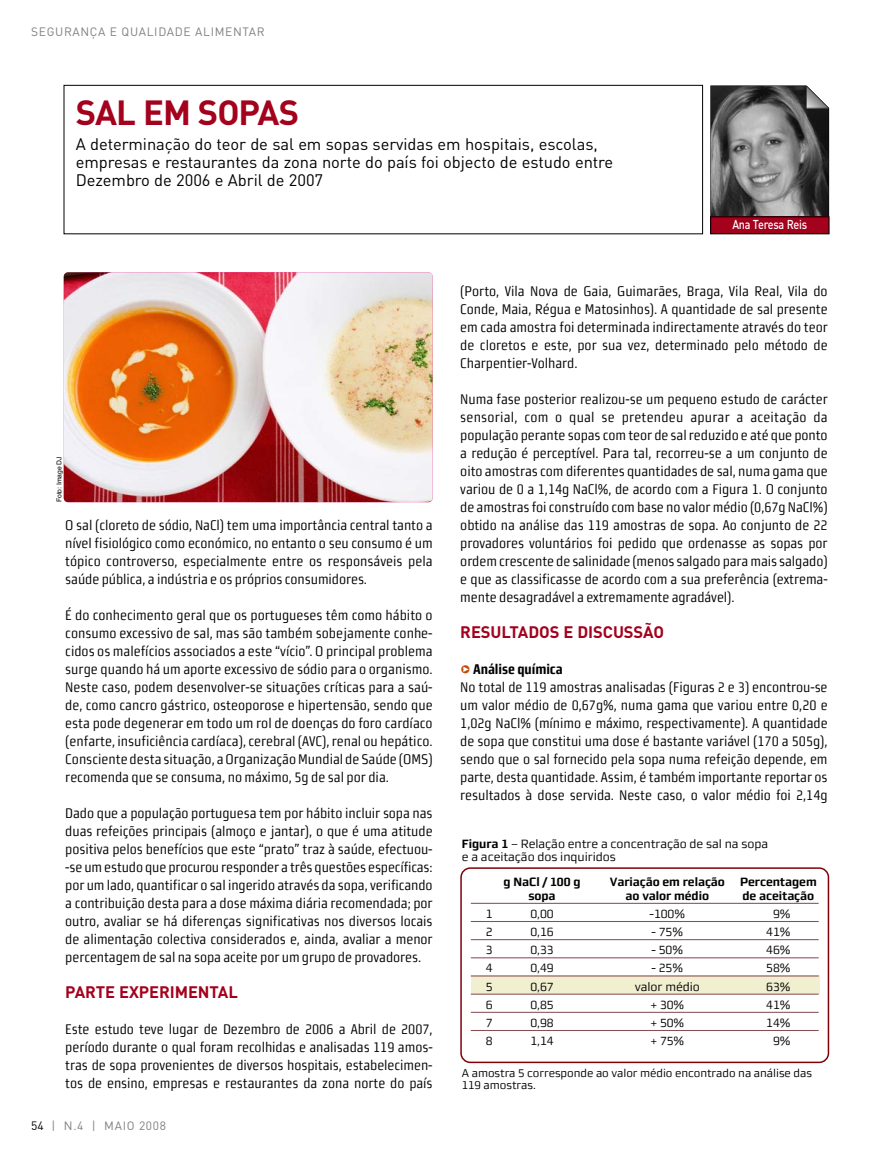
<style>
.page{position:relative;width:893px;height:1149px;background:#fff}
.page>*{position:absolute;margin:0;border:0;box-sizing:border-box;transform-origin:0 0}
.t1{font:700 34.5px "DIN";letter-spacing:-.025em;color:#a3011c}
.t2{font:16.5px/18px "DIN";letter-spacing:-.005em;color:#000}
.t3{font:700 16.5px "DIN";letter-spacing:-.005em;color:#a3011c}
.t4{font:13.95px/18px "Morgan Sn Cn Lining";letter-spacing:-.005em;color:#000;text-align:justify}
.t5{font:500 12.75px "DIN";letter-spacing:-.02em;color:#fff;scale:.85 1}
.t6{font:12px/13.5px "Morgan Sn Lining";letter-spacing:-.005em;color:#000}
.t7{font:700 12px "Morgan Sn Lining";letter-spacing:-.005em;color:#000}
.t8{font:12px "DIN";letter-spacing:.05em;color:#808080}
.t9{font:11.25px/12px "Morgan Sn Lining";letter-spacing:-.005em;color:#000}
.t10{font:6.75px "Helvetica";letter-spacing:-.005em;color:#000}
.s1{color:#000}
.s2{color:#c44a07}
.s3{font-weight:700}
.s4{color:#fff}
</style>
<div class="page">
<div style="left:64px;top:85px;width:639px;height:149px;border:1px solid #000"></div>
<svg style="left:710px;top:85px;width:119px;height:149px;background:#716062"></svg>
<svg style="left:460px;top:867px;width:369px;height:195px"></svg>
<img style="left:64px;top:272px;width:369px;height:230px;border-radius:4px">
<p class="t8" style="left:31px;top:28px;width:235px">SEGURANÇA E QUALIDADE ALIMENTAR</p>
<h1 class="t1" style="left:76px;top:100px;width:225px">SAL EM SOPAS</h1>
<p class="t2" style="left:76px;top:137px;width:539px">A determinação do teor de sal em sopas servidas em hospitais, escolas, empresas e restaurantes da zona norte do país foi objecto de estudo entre<br>Dezembro de 2006 e Abril de 2007</p>
<p class="t5" style="left:732px;top:220px;width:90px">Ana Teresa Reis</p>
<p class="t10" style="left:57px;top:502px;width:47px;rotate:-90deg">Foto: Image DJ</p>
<p class="t4" style="left:65px;top:516px;width:369px">O sal (cloreto de sódio, NaCl) tem uma importância central tanto a nível fisiológico como económico, no entanto o seu consumo é um tópico controverso, especialmente entre os responsáveis pela saúde pública, a indústria e os próprios consumidores.</p>
<p class="t4" style="left:65px;top:606px;width:369px">É do conhecimento geral que os portugueses têm como hábito o consumo excessivo de sal, mas são também sobejamente conhe&shy;cidos os malefícios associados a este “vício”. O principal problema surge quando há um aporte excessivo de sódio para o organismo.<br>Neste caso, podem desenvolver-se situações críticas para a saú&shy;de, como cancro gástrico, osteoporose e hipertensão, sendo que esta pode degenerar em todo um rol de doenças do foro cardíaco (enfarte, insuficiência cardíaca), cerebral (AVC), renal ou hepático.<br>Consciente desta situação, a Organização Mundial de Saúde (OMS) recomenda que se consuma, no máximo, 5g de sal por dia.</p>
<p class="t4" style="left:65px;top:804px;width:369px">Dado que a população portuguesa tem por hábito incluir sopa nas duas refeições principais (almoço e jantar), o que é uma atitude positiva pelos benefícios que este “prato” traz à saúde, efectuou--se um estudo que procurou responder a três questões específicas: por um lado, quantificar o sal ingerido através da sopa, verificando a contribuição desta para a dose máxima diária recomendada; por outro, avaliar se há diferenças significativas nos diversos locais de alimentação colectiva considerados e, ainda, avaliar a menor percentagem de sal na sopa aceite por um grupo de provadores.</p>
<p class="t3" style="left:65px;top:986px;width:174px">PARTE EXPERIMENTAL</p>
<p class="t4" style="left:65px;top:1020px;width:369px">Este estudo teve lugar de Dezembro de 2006 a Abril de 2007, período durante o qual foram recolhidas e analisadas 119 amos&shy;tras de sopa provenientes de diversos hospitais, estabelecimen&shy;tos de ensino, empresas e restaurantes da zona norte do país</p>
<p class="t8" style="left:31px;top:1121px;width:136px"><span class="s1">54</span> | N.4 | MAIO 2008</p>
<p class="t4" style="left:460px;top:282px;width:369px">(Porto, Vila Nova de Gaia, Guimarães, Braga, Vila Real, Vila do Conde, Maia, Régua e Matosinhos). A quantidade de sal presente em cada amostra foi determinada indirectamente através do teor de cloretos e este, por sua vez, determinado pelo método de Charpentier-Volhard.</p>
<p class="t4" style="left:460px;top:390px;width:369px">Numa fase posterior realizou-se um pequeno estudo de carácter sensorial, com o qual se pretendeu apurar a aceitação da população perante sopas com teor de sal reduzido e até que ponto a redução é perceptível. Para tal, recorreu-se a um conjunto de oito amostras com diferentes quantidades de sal, numa gama que variou de 0 a 1,14g NaCl%, de acordo com a Figura 1. O conjunto de amostras foi construído com base no valor médio (0,67g NaCl%) obtido na análise das 119 amostras de sopa. Ao conjunto de 22 provadores voluntários foi pedido que ordenasse as sopas por ordem crescente de salinidade (menos salgado para mais salgado) e que as classificasse de acordo com a sua preferência (extrema&shy;mente desagradável a extremamente agradável).</p>
<p class="t3" style="left:460px;top:626px;width:205px">RESULTADOS E DISCUSSÃO</p>
<p class="t4" style="left:460px;top:660px;width:369px;text-align:left"><span class="s2">❑</span> <span class="s3">Análise química<br></span>No total de 119 amostras analisadas (Figuras 2 e 3) encontrou-se um valor médio de 0,67g%, numa gama que variou entre 0,20 e 1,02g NaCl% (mínimo e máximo, respectivamente). A quantidade de sopa que constitui uma dose é bastante variável (170 a 505g), sendo que o sal fornecido pela sopa numa refeição depende, em parte, desta quantidade. Assim, é também importante reportar os resultados à dose servida. Neste caso, o valor médio foi 2,14g</p>
<p class="t6" style="left:462px;top:837px;width:308px"><span class="s3">Figura 1</span> – Relação entre a concentração de sal na sopa e a aceitação dos inquiridos</p>
<p class="t7" style="left:504px;top:877px;width:78px">g NaCl / 100 g</p>
<p class="t7" style="left:610px;top:877px;width:117px">Variação em relação</p>
<p class="t7" style="left:740px;top:877px;width:78px">Percentagem</p>
<p class="t7" style="left:528px;top:890px;width:29px">sopa</p>
<p class="t7" style="left:626px;top:890px;width:85px">ao valor médio</p>
<p class="t7" style="left:742px;top:890px;width:73px">de aceitação</p>
<p class="t6" style="left:486px;top:908px;width:8px">1</p>
<p class="t6" style="left:530px;top:908px;width:25px">0,00</p>
<p class="t6" style="left:650px;top:908px;width:37px">-100%</p>
<p class="t6" style="left:766px;top:908px;width:26px"><span class="s4">0</span>9%</p>
<p class="t6" style="left:486px;top:926px;width:8px">2</p>
<p class="t6" style="left:530px;top:926px;width:25px">0,16</p>
<p class="t6" style="left:652px;top:926px;width:33px">- 75%</p>
<p class="t6" style="left:766px;top:926px;width:26px">41%</p>
<p class="t6" style="left:486px;top:944px;width:8px">3</p>
<p class="t6" style="left:530px;top:944px;width:25px">0,33</p>
<p class="t6" style="left:652px;top:944px;width:33px">- 50%</p>
<p class="t6" style="left:766px;top:944px;width:26px">46%</p>
<p class="t6" style="left:486px;top:962px;width:8px">4</p>
<p class="t6" style="left:530px;top:962px;width:25px">0,49</p>
<p class="t6" style="left:652px;top:962px;width:33px">- 25%</p>
<p class="t6" style="left:766px;top:962px;width:26px">58%</p>
<p class="t6" style="left:486px;top:980px;width:8px">5</p>
<p class="t6" style="left:530px;top:980px;width:25px">0,67</p>
<p class="t6" style="left:635px;top:980px;width:67px">valor médio</p>
<p class="t6" style="left:766px;top:980px;width:26px">63%</p>
<p class="t6" style="left:486px;top:998px;width:8px">6</p>
<p class="t6" style="left:530px;top:998px;width:25px">0,85</p>
<p class="t6" style="left:650px;top:998px;width:35px">+ 30%</p>
<p class="t6" style="left:766px;top:998px;width:26px">41%</p>
<p class="t6" style="left:486px;top:1017px;width:8px">7</p>
<p class="t6" style="left:530px;top:1017px;width:25px">0,98</p>
<p class="t6" style="left:650px;top:1017px;width:35px">+ 50%</p>
<p class="t6" style="left:766px;top:1017px;width:26px">14%</p>
<p class="t6" style="left:486px;top:1035px;width:8px">8</p>
<p class="t6" style="left:530px;top:1035px;width:25px">1,14</p>
<p class="t6" style="left:650px;top:1035px;width:35px">+ 75%</p>
<p class="t6" style="left:766px;top:1035px;width:26px"><span class="s4">0</span>9%</p>
<p class="t9" style="left:462px;top:1067px;width:352px">A amostra 5 corresponde ao valor médio encontrado na análise das<br>119 amostras.</p>
</div>
